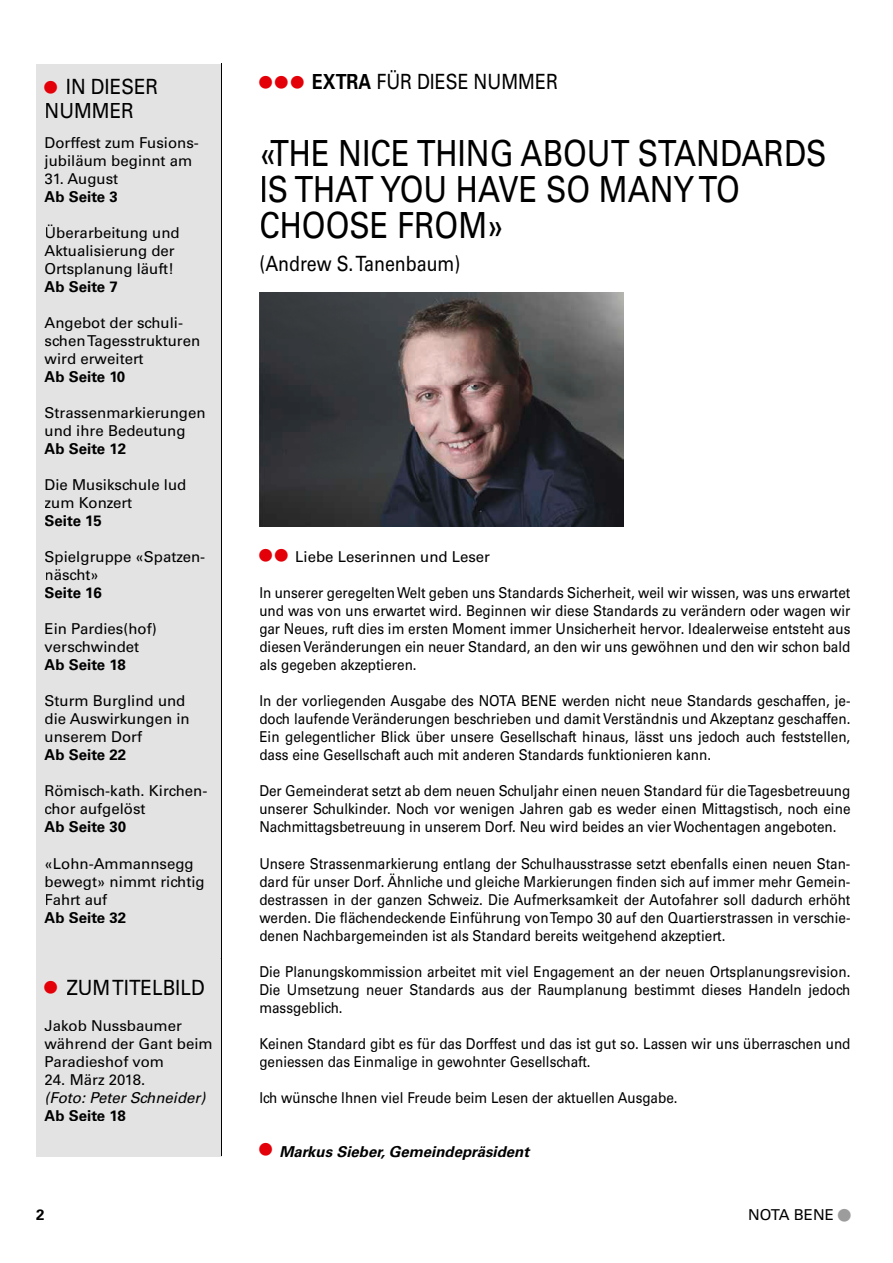
<style>
.page{position:relative;width:893px;height:1263px;background:#fff}
.page>*{position:absolute;margin:0;border:0;box-sizing:border-box;transform-origin:0 0}
.t1{font:36px/36px "Univers LT Std";color:#000;scale:.85 1}
.t2{font:35.25px "Univers LT Std";color:#9c9c9c}
.t3{font:21px "Univers LT Std";color:#000;scale:.85 1}
.t4{font:21px/24px "Univers LT Std";color:#000;scale:.9 1}
.t5{font:15px/18px "Univers LT Std";color:#000;text-align:justify;scale:.9 1}
.t6{font:15px/18px "Univers LT Std";color:#000}
.t7{font:700 15px "Univers LT Std";color:#000}
.t8{font:italic 700 15px "Univers LT Std";color:#000}
.t9{font:italic 15px "Univers LT Std";color:#000}
.s1{font-size:35.25px;color:#e30009}
.s2{font-weight:700}
.s3{font-weight:400;font-style:normal;font-size:35.25px;color:#e30009}
</style>
<div class="page">
<div style="left:36px;top:64px;width:185px;height:1093px;background:#e3e3e3"></div>
<hr style="left:221px;top:958px;width:1px;height:198px;background:#000">
<hr style="left:221px;top:64px;width:1px;height:68px;background:#000">
<hr style="left:221px;top:132px;width:1px;height:826px;background:#000">
<img style="left:259px;top:292px;width:365px;height:234px">
<h3 class="t4" style="left:45px;top:75px;width:128px"><span class="s1">•</span> IN DIESER<br>NUMMER</h3>
<p class="t6" style="left:45px;top:134px;width:156px">Dorffest zum Fusions&shy;jubiläum beginnt am</p>
<p class="t6" style="left:45px;top:170px;width:75px">31. August</p>
<p class="t7" style="left:45px;top:188px;width:75px">Ab Seite 3</p>
<p class="t6" style="left:45px;top:224px;width:137px">Überarbeitung und<br>Aktualisierung der<br>Ortsplanung läuft!</p>
<p class="t7" style="left:45px;top:278px;width:75px">Ab Seite 7</p>
<p class="t6" style="left:45px;top:314px;width:157px">Angebot der schuli&shy;schen Tagesstrukturen wird erweitert</p>
<p class="t7" style="left:45px;top:368px;width:82px">Ab Seite 10</p>
<p class="t6" style="left:45px;top:404px;width:162px">Strassenmarkierungen und ihre Bedeutung</p>
<p class="t7" style="left:45px;top:440px;width:83px">Ab Seite 12</p>
<p class="t6" style="left:45px;top:476px;width:143px">Die Musikschule lud zum Konzert</p>
<p class="t7" style="left:45px;top:512px;width:59px">Seite 15</p>
<p class="t6" style="left:45px;top:548px;width:162px">Spielgruppe «Spatzen&shy;näscht»</p>
<p class="t7" style="left:45px;top:584px;width:59px">Seite 16</p>
<p class="t6" style="left:45px;top:620px;width:114px">Ein Pardies(hof) verschwindet</p>
<p class="t7" style="left:45px;top:656px;width:83px">Ab Seite 18</p>
<p class="t6" style="left:45px;top:692px;width:147px">Sturm Burglind und die Auswirkungen in unserem Dorf</p>
<p class="t7" style="left:45px;top:746px;width:83px">Ab Seite 22</p>
<p class="t6" style="left:45px;top:782px;width:164px">Römisch-kath. Kirchen&shy;chor aufgelöst</p>
<p class="t7" style="left:45px;top:818px;width:83px">Ab Seite 30</p>
<p class="t6" style="left:45px;top:854px;width:162px">«Lohn-Ammannsegg bewegt» nimmt richtig<br>Fahrt auf</p>
<p class="t7" style="left:45px;top:908px;width:83px">Ab Seite 32</p>
<h3 class="t4" style="left:45px;top:975px;width:179px"><span class="s1">•</span> ZUM TITELBILD</h3>
<p class="t6" style="left:45px;top:1016px;width:170px">Jakob Nussbaumer während der Gant beim<br>Paradieshof vom</p>
<p class="t6" style="left:45px;top:1070px;width:102px">24. März 2018.</p>
<p class="t9" style="left:45px;top:1088px;width:162px">(Foto: Peter Schneider)</p>
<p class="t7" style="left:45px;top:1106px;width:83px">Ab Seite 18</p>
<h3 class="t3" style="left:259px;top:69px;width:353px"><span class="s1">•••</span> <span class="s2">EXTRA</span> FÜR DIESE NUMMER</h3>
<h1 class="t1" style="left:259px;top:136px;width:669px">«THE NICE THING ABOUT STANDARDS<br>IS THAT YOU HAVE SO MANY TO<br>CHOOSE FROM»</h1>
<h3 class="t3" style="left:259px;top:252px;width:238px">(Andrew S. Tanenbaum)</h3>
<p class="t6" style="left:259px;top:548px;width:232px"><span class="s1">••</span> Liebe Leserinnen und Leser</p>
<p class="t5" style="left:259px;top:584px;width:658px">In unserer geregelten Welt geben uns Standards Sicherheit, weil wir wissen, was uns erwartet und was von uns erwartet wird. Beginnen wir diese Standards zu verändern oder wagen wir gar Neues, ruft dies im ersten Moment immer Unsicherheit hervor. Idealerweise entsteht aus diesen Veränderungen ein neuer Standard, an den wir uns gewöhnen und den wir schon bald als gegeben akzeptieren.</p>
<p class="t5" style="left:259px;top:692px;width:658px">In der vorliegenden Ausgabe des NOTA BENE werden nicht neue Standards geschaffen, je&shy;doch laufende Veränderungen beschrieben und damit Verständnis und Akzeptanz geschaffen.<br>Ein gelegentlicher Blick über unsere Gesellschaft hinaus, lässt uns jedoch auch feststellen, dass eine Gesellschaft auch mit anderen Standards funktionieren kann.</p>
<p class="t5" style="left:259px;top:782px;width:658px">Der Gemeinderat setzt ab dem neuen Schuljahr einen neuen Standard für die Tagesbetreuung unserer Schulkinder. Noch vor wenigen Jahren gab es weder einen Mittagstisch, noch eine Nachmittagsbetreuung in unserem Dorf. Neu wird beides an vier Wochentagen angeboten.</p>
<p class="t5" style="left:259px;top:854px;width:658px">Unsere Strassenmarkierung entlang der Schulhausstrasse setzt ebenfalls einen neuen Stan&shy;dard für unser Dorf. Ähnliche und gleiche Markierungen finden sich auf immer mehr Gemein&shy;destrassen in der ganzen Schweiz. Die Aufmerksamkeit der Autofahrer soll dadurch erhöht werden. Die flächendeckende Einführung von Tempo 30 auf den Quartierstrassen in verschie&shy;denen Nachbargemeinden ist als Standard bereits weitgehend akzeptiert.</p>
<p class="t5" style="left:259px;top:962px;width:658px">Die Planungskommission arbeitet mit viel Engagement an der neuen Ortsplanungsrevision.<br>Die Umsetzung neuer Standards aus der Raumplanung bestimmt dieses Handeln jedoch massgeblich.</p>
<p class="t5" style="left:259px;top:1034px;width:658px">Keinen Standard gibt es für das Dorffest und das ist gut so. Lassen wir uns überraschen und geniessen das Einmalige in gewohnter Gesellschaft.</p>
<p class="t5" style="left:259px;top:1088px;width:466px">Ich wünsche Ihnen viel Freude beim Lesen der aktuellen Ausgabe.</p>
<p class="t8" style="left:259px;top:1142px;width:271px"><span class="s3">•</span> Markus Sieber, Gemeindepräsident</p>
<p class="t7" style="left:36px;top:1206px;width:10px">2</p>
<p class="t6" style="left:748px;top:1206px;width:87px">NOTA BENE</p>
<h2 class="t2" style="left:838px;top:1194px;width:14px">•</h2>
</div>
